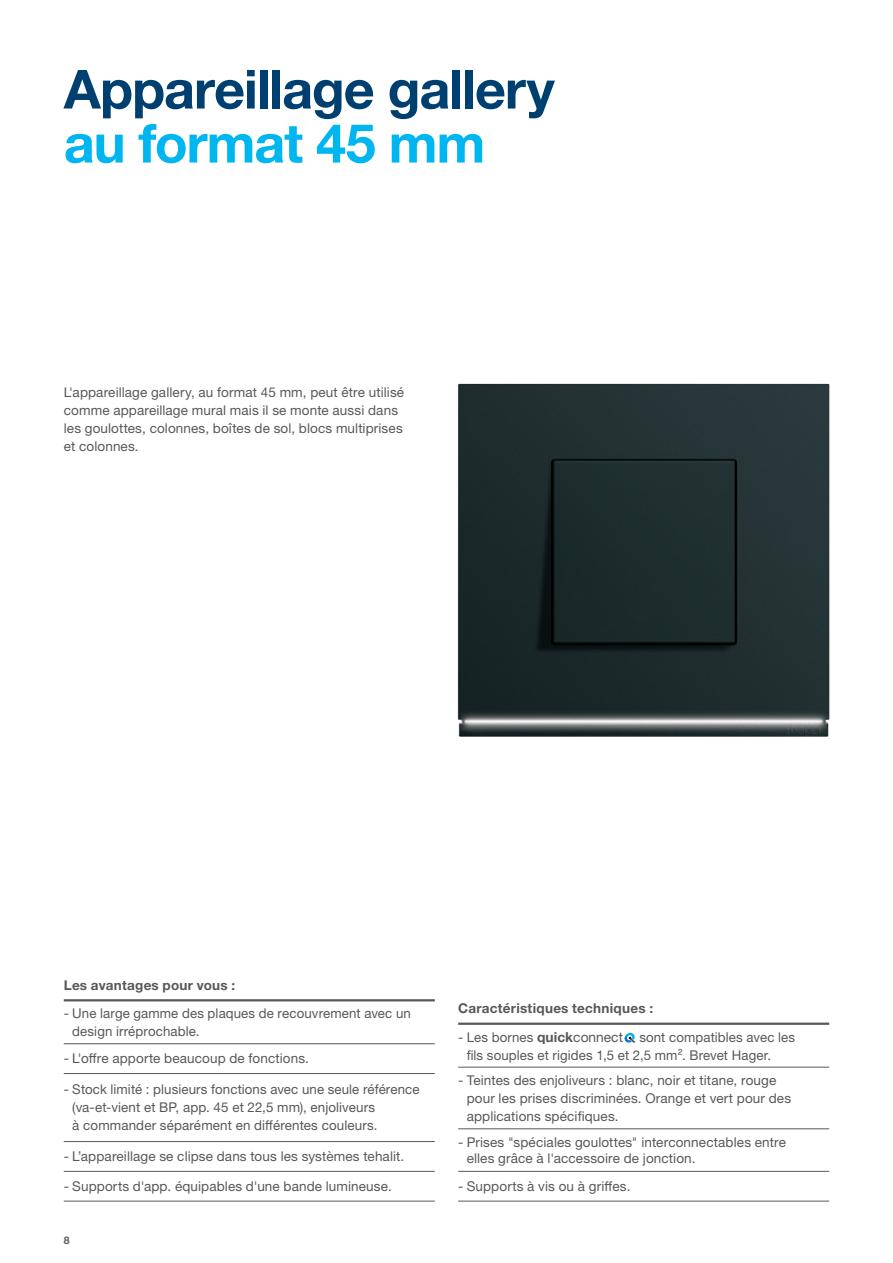
<style>
.page{position:relative;width:893px;height:1263px;background:#fff}
.page>*{position:absolute;margin:0;border:0;box-sizing:border-box;transform-origin:0 0}
.t1{font:700 54px "Helvetica Neue LTW1 G";letter-spacing:-.02em;color:#004071}
.t2{font:700 54px "Helvetica Neue LTW1 G";letter-spacing:-.02em;color:#00b6f0}
.t3{font:13.5px/18px "Helvetica Neue LTW1 G";letter-spacing:.01em;color:#57585a}
.t4{font:700 13.5px "Helvetica Neue LTW1 G";letter-spacing:.02em;color:#57585a}
.t5{font:700 10.5px "Helvetica Neue LTW1 G";color:#57585a}
.s1{font-family:"Helvetica Neue LT Com";font-weight:700;font-size:13.8px}
.s2{font-family:"Helvetica Neue LT";font-size:13.8px}
</style>
<div class="page">
<img style="left:458px;top:384px;width:371px;height:353px">
<hr style="left:64px;top:999px;width:371px;height:2px;background:#57585a">
<hr style="left:64px;top:1043px;width:371px;height:1px;background:#57585a">
<hr style="left:64px;top:1073px;width:371px;height:1px;background:#57585a">
<hr style="left:64px;top:1201px;width:371px;height:1px;background:#57585a">
<hr style="left:64px;top:1141px;width:371px;height:1px;background:#57585a">
<hr style="left:64px;top:1171px;width:371px;height:1px;background:#57585a">
<hr style="left:458px;top:1022px;width:371px;height:3px;background:#57585a">
<hr style="left:458px;top:1067px;width:371px;height:1px;background:#57585a">
<hr style="left:458px;top:1128px;width:371px;height:1px;background:#57585a">
<hr style="left:458px;top:1171px;width:371px;height:1px;background:#57585a">
<hr style="left:458px;top:1201px;width:371px;height:1px;background:#57585a">
<svg style="left:624px;top:1033px;width:11px;height:10px"></svg>
<h1 class="t1" style="left:64px;top:56px;width:492px">Appareillage gallery</h1>
<h1 class="t2" style="left:64px;top:110px;width:423px">au format 45 mm</h1>
<p class="t3" style="left:64px;top:383px;width:342px">L'appareillage gallery, au format 45 mm, peut être utilisé comme appareillage mural mais il se monte aussi dans les goulottes, colonnes, boîtes de sol, blocs multiprises et colonnes.</p>
<p class="t4" style="left:64px;top:976px;width:173px">Les avantages pour vous :</p>
<p class="t3" style="left:72px;top:1004px;width:340px;text-indent:-9px">- Une large gamme des plaques de recouvrement avec un design irréprochable.</p>
<p class="t3" style="left:64px;top:1049px;width:247px">- L'offre apporte beaucoup de fonctions.</p>
<p class="t3" style="left:72px;top:1080px;width:349px;text-indent:-9px">- Stock limité : plusieurs fonctions avec une seule référence (va-et-vient et BP, app. 45 et 22,5 mm), enjoliveurs<br>à commander séparément en différentes couleurs.</p>
<p class="t3" style="left:64px;top:1147px;width:342px">- L’appareillage se clipse dans tous les systèmes tehalit.</p>
<p class="t3" style="left:64px;top:1177px;width:330px">- Supports d'app. équipables d'une bande lumineuse.</p>
<p class="t5" style="left:64px;top:1233px;width:7px">8</p>
<p class="t4" style="left:458px;top:1000px;width:196px">Caractéristiques techniques :</p>
<p class="t3" style="left:467px;top:1028px;width:330px;text-indent:-9px">- Les bornes <span class="s1">quick</span><span class="s2">connect</span> sont compatibles avec les fils souples et rigides 1,5 et 2,5 mm². Brevet Hager.</p>
<p class="t3" style="left:467px;top:1071px;width:326px;text-indent:-9px">- Teintes des enjoliveurs : blanc, noir et titane, rouge pour les prises discriminées. Orange et vert pour des applications spécifiques.</p>
<p class="t3" style="left:467px;top:1133px;width:321px;line-height:16.5px;text-indent:-9px">- Prises "spéciales goulottes" interconnectables entre elles grâce à l'accessoire de jonction.</p>
<p class="t3" style="left:458px;top:1177px;width:174px">- Supports à vis ou à griffes.</p>
</div>
